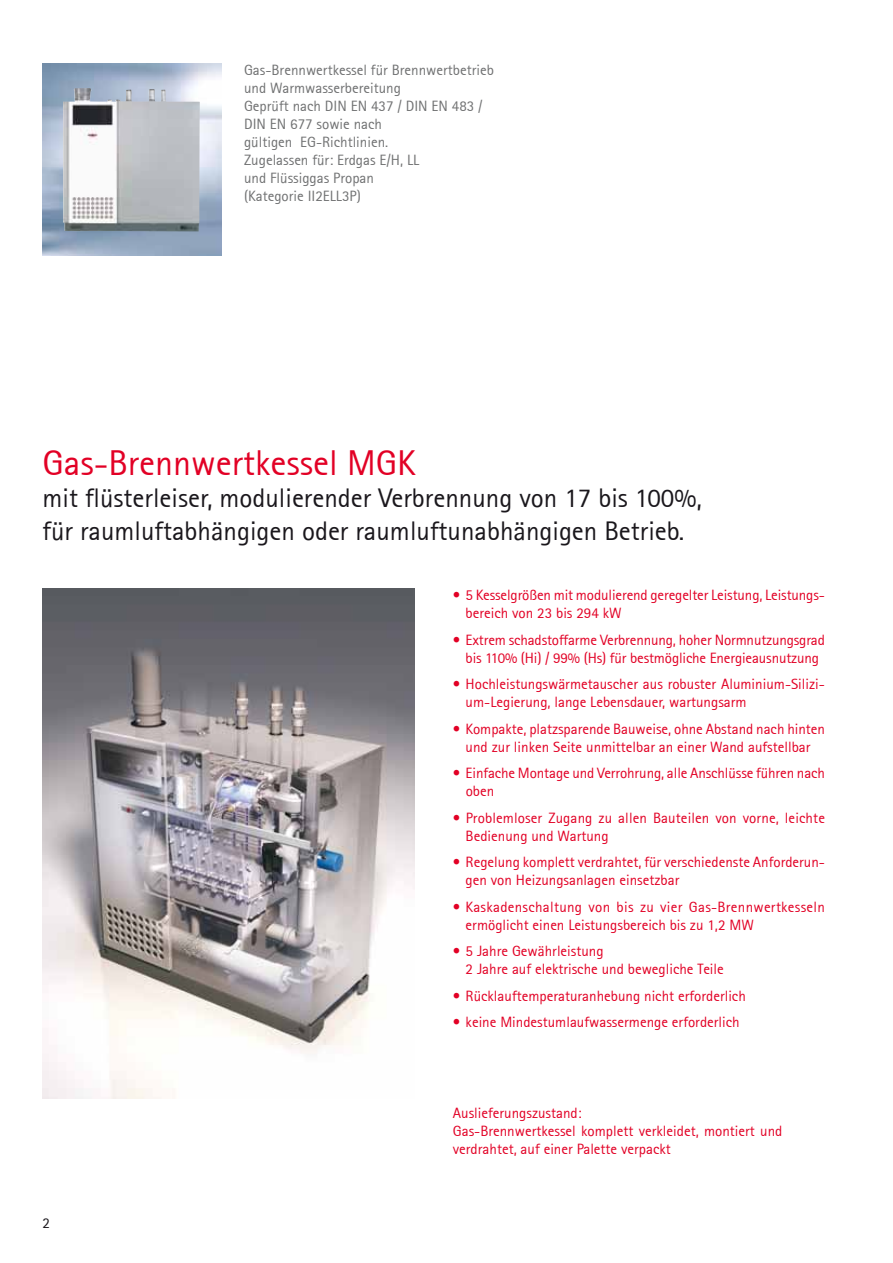
<style>
.page{position:relative;width:893px;height:1263px;background:#fff}
.page>*{position:absolute;margin:0;border:0;box-sizing:border-box;transform-origin:0 0}
.t1{font:36px "Rotis Sans Serif 55";color:#e20025}
.t2{font:27px/32.4px "Rotis Sans Serif 55";color:#1a171c}
.t3{font:15px/18px "Rotis Sans Serif 55";color:#e20025}
.t4{font:15px/18px "Rotis Sans Serif 55";color:#707172}
.t5{font:15px/18px "Rotis Sans Serif 55";letter-spacing:.02em;color:#e20025}
.t6{font:15px "Rotis Sans Serif 55";color:#1a171c}
</style>
<div class="page">
<img style="left:43px;top:64px;width:178px;height:191px">
<img style="left:43px;top:589px;width:372px;height:510px">
<img style="left:63px;top:88px;width:137px;height:143px">
<p class="t4" style="left:244px;top:61px;width:251px">Gas-Brennwertkessel für Brennwertbetrieb und Warmwasserbereitung<br>Geprüft nach DIN EN 437 / DIN EN 483 /<br>DIN EN 677 sowie nach<br>gültigen EG-Richtlinien.<br>Zugelassen für: Erdgas E/H, LL<br>und Flüssiggas Propan<br>(Kategorie II2ELL3P)</p>
<h1 class="t1" style="left:43px;top:441px;width:375px">Gas-Brennwertkessel MGK</h1>
<h2 class="t2" style="left:43px;top:482px;width:661px">mit flüsterleiser, modulierender Verbrennung von 17 bis 100%, für raumluftabhängigen oder raumluftunabhängigen Betrieb.</h2>
<p class="t3" style="left:466px;top:586px;width:361px;text-indent:-13px">• 5 Kesselgrößen mit modulierend geregelter Leistung, Leistungs&shy;bereich von 23 bis 294 kW</p>
<p class="t3" style="left:453px;top:631px;width:374px;text-align:center">• Extrem schadstoffarme Verbrennung, hoher Normnutzungsgrad bis 110% (Hi) / 99% (Hs) für bestmögliche Energieausnutzung</p>
<p class="t3" style="left:466px;top:675px;width:361px;text-indent:-13px">• Hochleistungswärmetauscher aus robuster Aluminium-Silizi&shy;um-Legierung, lange Lebensdauer, wartungsarm</p>
<p class="t3" style="left:453px;top:720px;width:374px;text-align:center">• Kompakte, platzsparende Bauweise, ohne Abstand nach hinten und zur linken Seite unmittelbar an einer Wand aufstellbar</p>
<p class="t3" style="left:466px;top:764px;width:361px;text-indent:-13px">• Einfache Montage und Verrohrung, alle Anschlüsse führen nach oben</p>
<p class="t3" style="left:466px;top:809px;width:361px;text-indent:-13px">• Problemloser Zugang zu allen Bauteilen von vorne, leichte<br>Bedienung und Wartung</p>
<p class="t3" style="left:466px;top:853px;width:361px;text-indent:-13px">• Regelung komplett verdrahtet, für verschiedenste Anforderun&shy;gen von Heizungsanlagen einsetzbar</p>
<p class="t5" style="left:466px;top:897px;width:361px;text-indent:-13px">• Kaskadenschaltung von bis zu vier Gas-Brennwertkesseln ermöglicht einen Leistungsbereich bis zu 1,2 MW</p>
<p class="t3" style="left:466px;top:942px;width:260px;text-indent:-13px">• 5 Jahre Gewährleistung<br>2 Jahre auf elektrische und bewegliche Teile</p>
<p class="t3" style="left:453px;top:986px;width:294px">• Rücklauftemperaturanhebung nicht erforderlich</p>
<p class="t3" style="left:453px;top:1013px;width:288px">• keine Mindestumlaufwassermenge erforderlich</p>
<p class="t6" style="left:43px;top:1214px;width:9px">2</p>
<p class="t3" style="left:453px;top:1104px;width:331px">Auslieferungszustand:<br>Gas-Brennwertkessel komplett verkleidet, montiert und verdrahtet, auf einer Palette verpackt</p>
</div>
